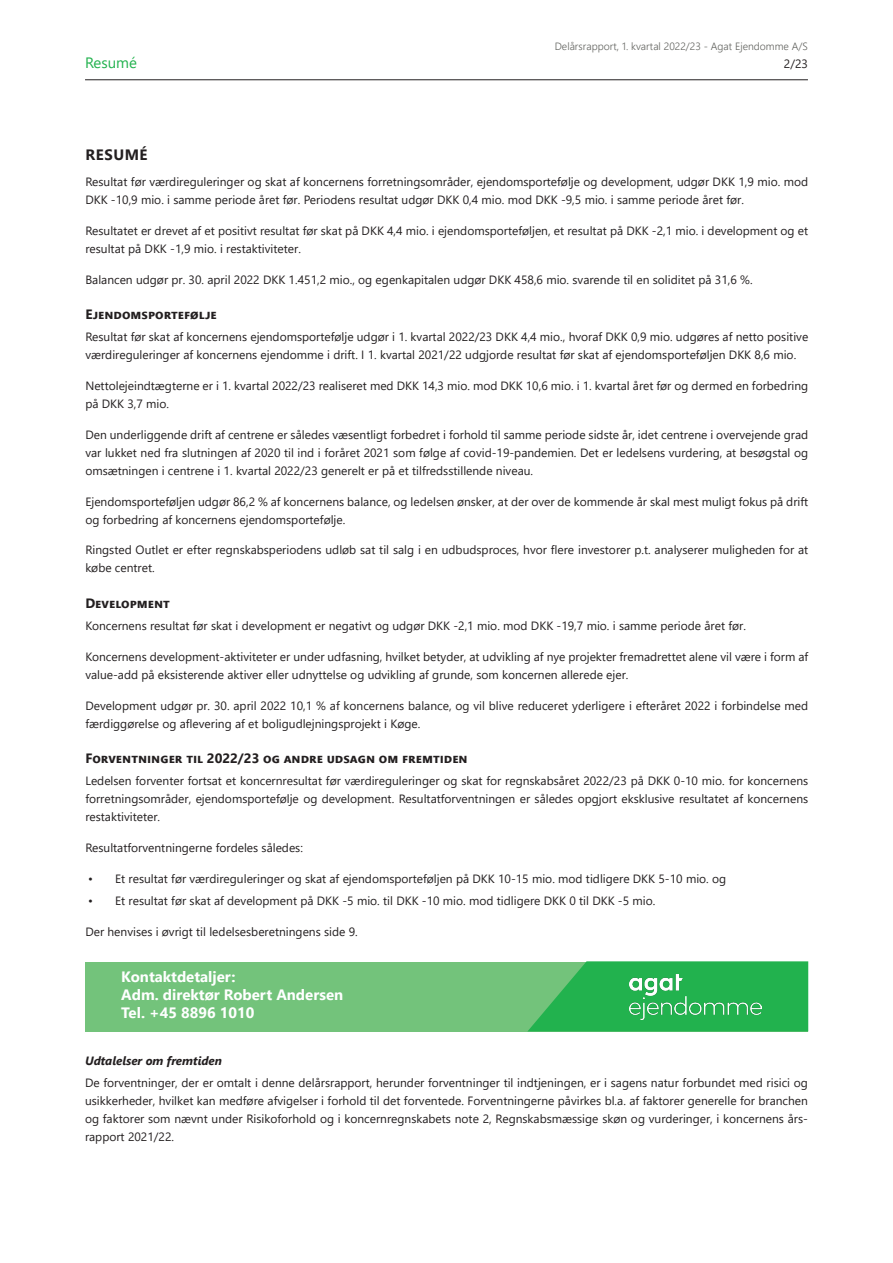
<style>
.page{position:relative;width:893px;height:1263px;background:#fff}
.page>*{position:absolute;margin:0;border:0;box-sizing:border-box;transform-origin:0 0}
.Normal_Tekst_No_spac{font:700 15px "Segoe UI";color:#fff}
.t1{font:15px "Segoe UI";color:#22b24e}
.Heading_1{font:700 15px "Segoe UI";letter-spacing:.035em;color:#231f20}
.Heading_2{font:700 13.5px "Segoe UI";color:#231f20}
.t2{font:12px/18px "Segoe UI";color:#231f20}
.t3{font:italic 700 12px "Segoe UI";color:#231f20}
.t4{font:300 10.5px "Segoe UI";color:#60615d}
</style>
<div class="page">
<hr style="left:85px;top:79px;width:723px;height:1px;background:#231f20">
<div style="left:85px;top:962px;width:723px;height:69px;background:#73c37b"></div>
<svg style="left:528px;top:961px;width:280px;height:70px"></svg>
<img style="left:629px;top:974px;width:132px;height:46px">
<p class="t1" style="left:85px;top:49px;width:53px">Resumé</p>
<p class="t4" style="left:555px;top:36px;width:255px">Delårsrapport, 1. kvartal 2022/23 - Agat Ejendomme A/S</p>
<p class="t2" style="left:784px;top:54px;width:26px">2/23</p>
<p class="Heading_1" style="left:86px;top:140px;width:63px">RESUMÉ</p>
<p class="t2" style="left:85px;top:172px;width:724px">Resultat før værdireguleringer og skat af koncernens forretningsområder, ejendomsportefølje og development, udgør DKK 1,9 mio. mod<br>DKK -10,9 mio. i samme periode året før. Periodens resultat udgør DKK 0,4 mio. mod DKK -9,5 mio. i samme periode året før.</p>
<p class="t2" style="left:85px;top:221px;width:724px">Resultatet er drevet af et positivt resultat før skat på DKK 4,4 mio. i ejendomsporteføljen, et resultat på DKK -2,1 mio. i development og et resultat på DKK -1,9 mio. i restaktiviteter.</p>
<p class="t2" style="left:85px;top:269px;width:669px">Balancen udgør pr. 30. april 2022 DKK 1.451,2 mio., og egenkapitalen udgør DKK 458,6 mio. svarende til en soliditet på 31,6 %.</p>
<p class="Heading_2" style="left:85px;top:302px;width:133px">Ejendomsportefølje</p>
<p class="t2" style="left:85px;top:327px;width:724px">Resultat før skat af koncernens ejendomsportefølje udgør i 1. kvartal 2022/23 DKK 4,4 mio., hvoraf DKK 0,9 mio. udgøres af netto positive værdireguleringer af koncernens ejendomme i drift. I 1. kvartal 2021/22 udgjorde resultat før skat af ejendomsporteføljen DKK 8,6 mio.</p>
<p class="t2" style="left:85px;top:376px;width:724px">Nettolejeindtægterne er i 1. kvartal 2022/23 realiseret med DKK 14,3 mio. mod DKK 10,6 mio. i 1. kvartal året før og dermed en forbedring på DKK 3,7 mio.</p>
<p class="t2" style="left:85px;top:425px;width:724px;text-align:justify">Den underliggende drift af centrene er således væsentligt forbedret i forhold til samme periode sidste år, idet centrene i overvejende grad var lukket ned fra slutningen af 2020 til ind i foråret 2021 som følge af covid-19-pandemien. Det er ledelsens vurdering, at besøgstal og omsætningen i centrene i 1. kvartal 2022/23 generelt er på et tilfredsstillende niveau.</p>
<p class="t2" style="left:85px;top:491px;width:724px">Ejendomsporteføljen udgør 86,2 % af koncernens balance, og ledelsen ønsker, at der over de kommende år skal mest muligt fokus på drift og forbedring af koncernens ejendomsportefølje.</p>
<p class="t2" style="left:85px;top:540px;width:724px">Ringsted Outlet er efter regnskabsperiodens udløb sat til salg i en udbudsproces, hvor flere investorer p.t. analyserer muligheden for at købe centret.</p>
<p class="Heading_2" style="left:85px;top:590px;width:86px">Development</p>
<p class="t2" style="left:85px;top:616px;width:662px">Koncernens resultat før skat i development er negativt og udgør DKK -2,1 mio. mod DKK -19,7 mio. i samme periode året før.</p>
<p class="t2" style="left:85px;top:646px;width:724px">Koncernens development-aktiviteter er under udfasning, hvilket betyder, at udvikling af nye projekter fremadrettet alene vil være i form af value-add på eksisterende aktiver eller udnyttelse og udvikling af grunde, som koncernen allerede ejer.</p>
<p class="t2" style="left:85px;top:695px;width:724px">Development udgør pr. 30. april 2022 10,1 % af koncernens balance, og vil blive reduceret yderligere i efteråret 2022 i forbindelse med færdiggørelse og aflevering af et boligudlejningsprojekt i Køge.</p>
<p class="Heading_2" style="left:85px;top:745px;width:384px">Forventninger til 2022/23 og andre udsagn om fremtiden</p>
<p class="t2" style="left:85px;top:771px;width:724px;text-align:justify">Ledelsen forventer fortsat et koncernresultat før værdireguleringer og skat for regnskabsåret 2022/23 på DKK 0-10 mio. for koncernens forretningsområder, ejendomsportefølje og development. Resultatforventningen er således opgjort eksklusive resultatet af koncernens restaktiviteter.</p>
<p class="t2" style="left:85px;top:837px;width:219px">Resultatforventningerne fordeles således:</p>
<p class="t2" style="left:88px;top:868px;width:640px">• Et resultat før værdireguleringer og skat af ejendomsporteføljen på DKK 10-15 mio. mod tidligere DKK 5-10 mio. og</p>
<p class="t2" style="left:88px;top:890px;width:569px">• Et resultat før skat af development på DKK -5 mio. til DKK -10 mio. mod tidligere DKK 0 til DKK -5 mio.</p>
<p class="t2" style="left:85px;top:921px;width:274px">Der henvises i øvrigt til ledelsesberetningens side 9.</p>
<h3 class="Normal_Tekst_No_spac" style="left:121px;top:963px;width:116px">Kontaktdetaljer:</h3>
<p class="Normal_Tekst_No_spac" style="left:121px;top:981px;width:224px">Adm. direktør Robert Andersen</p>
<p class="Normal_Tekst_No_spac" style="left:121px;top:999px;width:135px">Tel. +45 8896 1010</p>
<p class="t3" style="left:85px;top:1049px;width:138px">Udtalelser om fremtiden</p>
<p class="t2" style="left:85px;top:1072px;width:724px;text-align:justify">De forventninger, der er omtalt i denne delårsrapport, herunder forventninger til indtjeningen, er i sagens natur forbundet med risici og usikkerheder, hvilket kan medføre afvigelser i forhold til det forventede. Forventningerne påvirkes bl.a. af faktorer generelle for branchen og faktorer som nævnt under Risikoforhold og i koncernregnskabets note 2, Regnskabsmæssige skøn og vurderinger, i koncernens års&shy;rapport 2021/22.</p>
</div>
